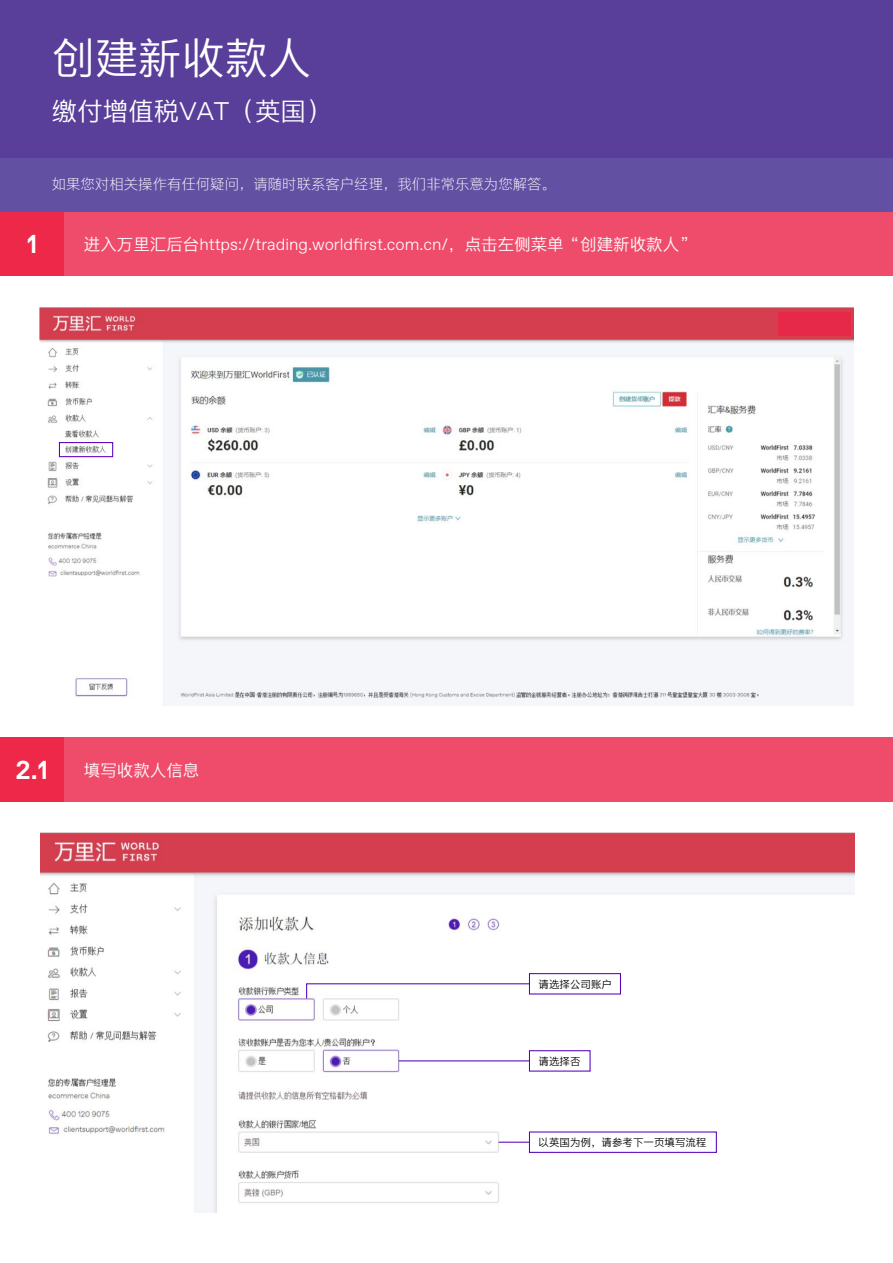
<style>
.page{position:relative;width:893px;height:1263px;background:#fff}
.page>*{position:absolute;margin:0;border:0;box-sizing:border-box;transform-origin:0 0}
.t1{font:43.2px "M Ying Hei PRC W4";color:#fff}
.t2{font:700 25.95px "Favorit Worldfirst";color:#fff}
.t3{font:25.5px "M Ying Hei PRC W4";color:#fff}
.t4{font:300 16.5px "Favorit Worldfirst";color:#fff}
.t5{font:16.5px "M Ying Hei PRC W4";color:#fff}
.t6{font:14.4px "M Ying Hei PRC W3";color:#fff}
.t7{font:10.5px "M Ying Hei PRC W4";color:#000}
.s1{font-family:"Favorit Worldfirst";font-weight:300}
.s2{font-family:"M Ying Hei PRC W4";font-weight:400}
</style>
<div class="page">
<img style="left:41px;top:832px;width:813px;height:380px">
<img style="left:40px;top:307px;width:813px;height:398px">
<div style="left:0;top:0;width:893px;height:159px;background:#593f99"></div>
<div style="left:0;top:211px;width:65px;height:65px;background:#ee2848"></div>
<div style="left:0;top:737px;width:65px;height:65px;background:#ee2848"></div>
<div style="left:65px;top:737px;width:828px;height:65px;background:#ef4c6b"></div>
<div style="left:65px;top:210px;width:828px;height:66px;background:#ef4c6b"></div>
<div style="left:0;top:158px;width:893px;height:53px;background:#6250a2"></div>
<div style="left:59px;top:442px;width:54px;height:15px;border:1px solid #5601bb"></div>
<svg style="left:306px;top:983px;width:224px;height:16px"></svg>
<div style="left:529px;top:973px;width:92px;height:21px;border:1px solid #5601bb"></div>
<hr style="left:399px;top:1060px;width:130px;height:1px;background:#5601bb">
<div style="left:529px;top:1050px;width:62px;height:21px;border:1px solid #5601bb"></div>
<hr style="left:499px;top:1142px;width:30px;height:1px;background:#5601bb">
<div style="left:529px;top:1131px;width:188px;height:22px;border:1px solid #5601bb"></div>
<div style="left:779px;top:312px;width:72px;height:23px;background:#e62949"></div>
<h1 class="t1" style="left:52px;top:31px;width:261px">创建新收款人</h1>
<h3 class="t3" style="left:52px;top:95px;width:281px">缴付增值税<span class="s1">VAT</span>（英国）</h3>
<p class="t6" style="left:52px;top:175px;width:506px">如果您对相关操作有任何疑问，请随时联系客户经理，我们非常乐意为您解答。</p>
<h2 class="t2" style="left:27px;top:226px;width:12px">1</h2>
<p class="t4" style="left:84px;top:233px;width:613px"><span class="s2">进入万里汇后台</span>https://trading.worldfirst.com.cn/<span class="s2">，点击左侧菜单“创建新收款人”</span></p>
<h2 class="t2" style="left:15px;top:753px;width:34px">2.1</h2>
<p class="t5" style="left:84px;top:760px;width:117px">填写收款人信息</p>
<p class="t7" style="left:539px;top:977px;width:75px">请选择公司账户</p>
<p class="t7" style="left:539px;top:1054px;width:43px">请选择否</p>
<p class="t7" style="left:539px;top:1136px;width:169px">以英国为例，请参考下一页填写流程</p>
</div>
